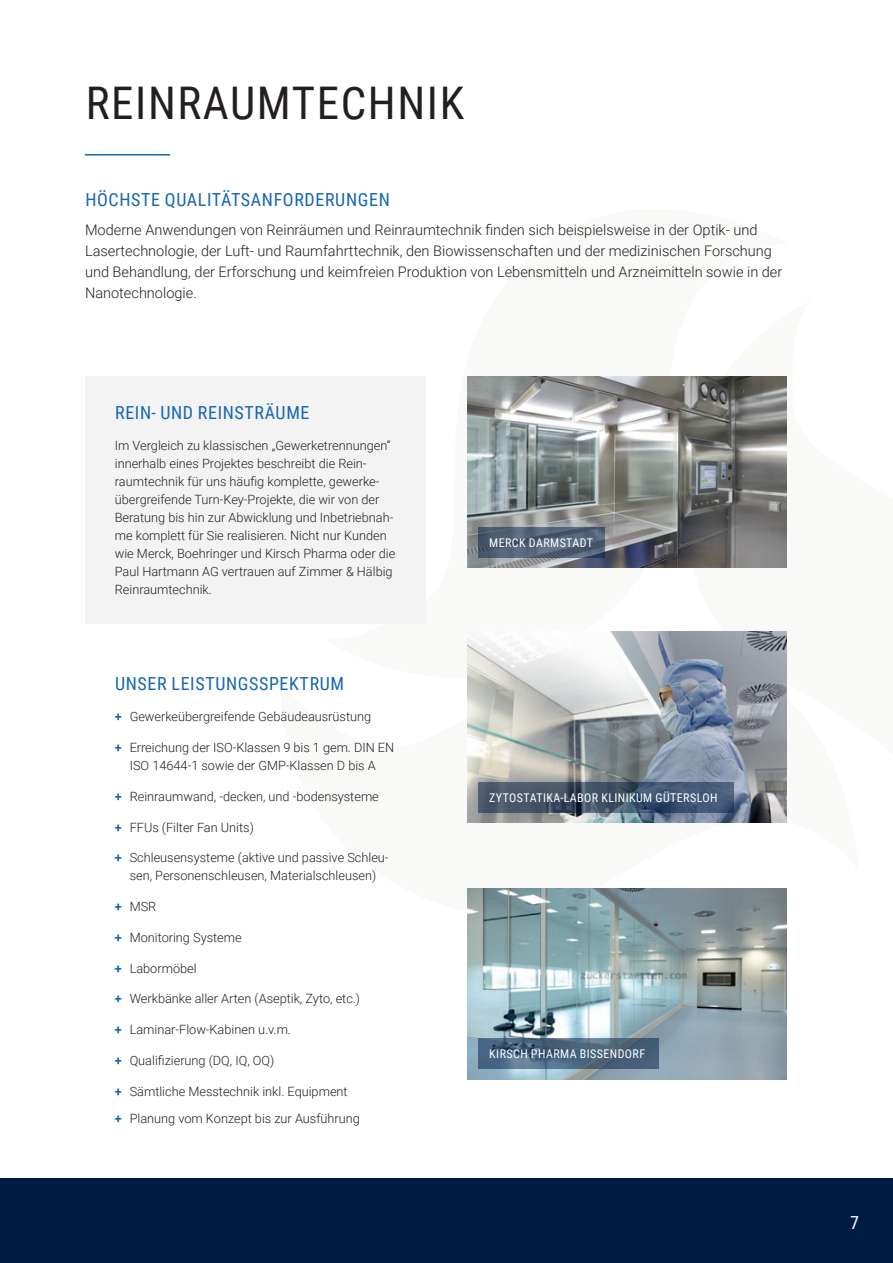
<style>
.page{position:relative;width:893px;height:1263px;background:#fff}
.page>*{position:absolute;margin:0;border:0;box-sizing:border-box;transform-origin:0 0}
.t1{font:45px "Roboto Condensed";letter-spacing:.035em;color:#231f20}
.t2{font:18px "Roboto Condensed";letter-spacing:.035em;color:#1566b1}
.t3{font:18px "Roboto Condensed";color:#fff}
.t4{font:300 14.55px/21px "Roboto";color:#231f20}
.t5{font:300 12.75px/18px "Roboto";color:#231f20;text-align:center}
.t6{font:12px "Roboto Condensed";letter-spacing:.035em;color:#fff}
.s1{font-weight:700;color:#1566b1}
</style>
<div class="page">
<div style="left:0;top:1178px;width:893px;height:85px;background:#001c43"></div>
<hr style="left:85px;top:154px;width:85px;height:2px;background:#1566b1">
<img style="left:468px;top:631px;width:319px;height:192px">
<img style="left:468px;top:888px;width:319px;height:191px">
<svg style="left:478px;top:782px;width:256px;height:30px;background:#42546b"></svg>
<svg style="left:478px;top:1039px;width:181px;height:30px;background:#49637c"></svg>
<img style="left:468px;top:376px;width:319px;height:192px">
<svg style="left:478px;top:527px;width:127px;height:30px;background:#506075"></svg>
<div style="left:85px;top:376px;width:340px;height:248px;background:#f3f3f3"></div>
<h1 class="t1" style="left:86px;top:71px;width:380px">REINRAUMTECHNIK</h1>
<h2 class="t2" style="left:85px;top:187px;width:306px">HÖCHSTE QUALITÄTSANFORDERUNGEN</h2>
<p class="t4" style="left:85px;top:219px;width:699px">Moderne Anwendungen von Reinräumen und Reinraumtechnik finden sich beispielsweise in der Optik- und Lasertechnologie, der Luft- und Raumfahrttechnik, den Biowissenschaften und der medizinischen Forschung und Behandlung, der Erforschung und keimfreien Produktion von Lebensmitteln und Arzneimitteln sowie in der Nanotechnologie.</p>
<h2 class="t2" style="left:115px;top:400px;width:196px">REIN- UND REINSTRÄUME</h2>
<p class="t5" style="left:115px;top:436px;width:282px;text-align:left">Im Vergleich zu klassischen „Gewerketrennungen“ innerhalb eines Projektes beschreibt die Rein&shy;raumtechnik für uns häufig komplette, gewerke&shy;übergreifende Turn-Key-Projekte, die wir von der Beratung bis hin zur Abwicklung und Inbetriebnah&shy;me komplett für Sie realisieren. Nicht nur Kunden wie Merck, Boehringer und Kirsch Pharma oder die Paul Hartmann AG vertrauen auf Zimmer &amp; Hälbig Reinraumtechnik.</p>
<h2 class="t2" style="left:115px;top:671px;width:231px">UNSER LEISTUNGSSPEKTRUM</h2>
<p class="t5" style="left:115px;top:707px;width:258px"><span class="s1">+</span> Gewerkeübergreifende Gebäudeausrüstung</p>
<p class="t5" style="left:115px;top:738px;width:281px"><span class="s1">+</span> Erreichung der ISO-Klassen 9 bis 1 gem. DIN EN<br>ISO 14644-1 sowie der GMP-Klassen D bis A</p>
<p class="t5" style="left:115px;top:787px;width:266px"><span class="s1">+</span> Reinraumwand, -decken, und -bodensysteme</p>
<p class="t5" style="left:115px;top:817px;width:141px"><span class="s1">+</span> FFUs (Filter Fan Units)</p>
<p class="t5" style="left:115px;top:848px;width:275px"><span class="s1">+</span> Schleusensysteme (aktive und passive Schleu&shy;sen, Personenschleusen, Materialschleusen)</p>
<p class="t5" style="left:115px;top:897px;width:43px"><span class="s1">+</span> MSR</p>
<p class="t5" style="left:115px;top:928px;width:128px"><span class="s1">+</span> Monitoring Systeme</p>
<p class="t5" style="left:115px;top:958px;width:83px"><span class="s1">+</span> Labormöbel</p>
<p class="t5" style="left:115px;top:989px;width:247px"><span class="s1">+</span> Werkbänke aller Arten (Aseptik, Zyto, etc.)</p>
<p class="t5" style="left:115px;top:1020px;width:178px"><span class="s1">+</span> Laminar-Flow-Kabinen u.v.m.</p>
<p class="t5" style="left:115px;top:1051px;width:161px"><span class="s1">+</span> Qualifizierung (DQ, IQ, OQ)</p>
<p class="t5" style="left:115px;top:1077px;width:247px;line-height:27px;text-align:left"><span class="s1">+</span> Sämtliche Messtechnik inkl. Equipment<br><span class="s1">+</span> Planung vom Konzept bis zur Ausführung</p>
<p class="t6" style="left:489px;top:534px;width:105px">MERCK DARMSTADT</p>
<p class="t6" style="left:489px;top:789px;width:230px">ZYTOSTATIKA-LABOR KLINIKUM GÜTERSLOH</p>
<p class="t6" style="left:489px;top:1046px;width:157px">KIRSCH PHARMA BISSENDORF</p>
<h2 class="t3" style="left:850px;top:1210px;width:10px">7</h2>
</div>
